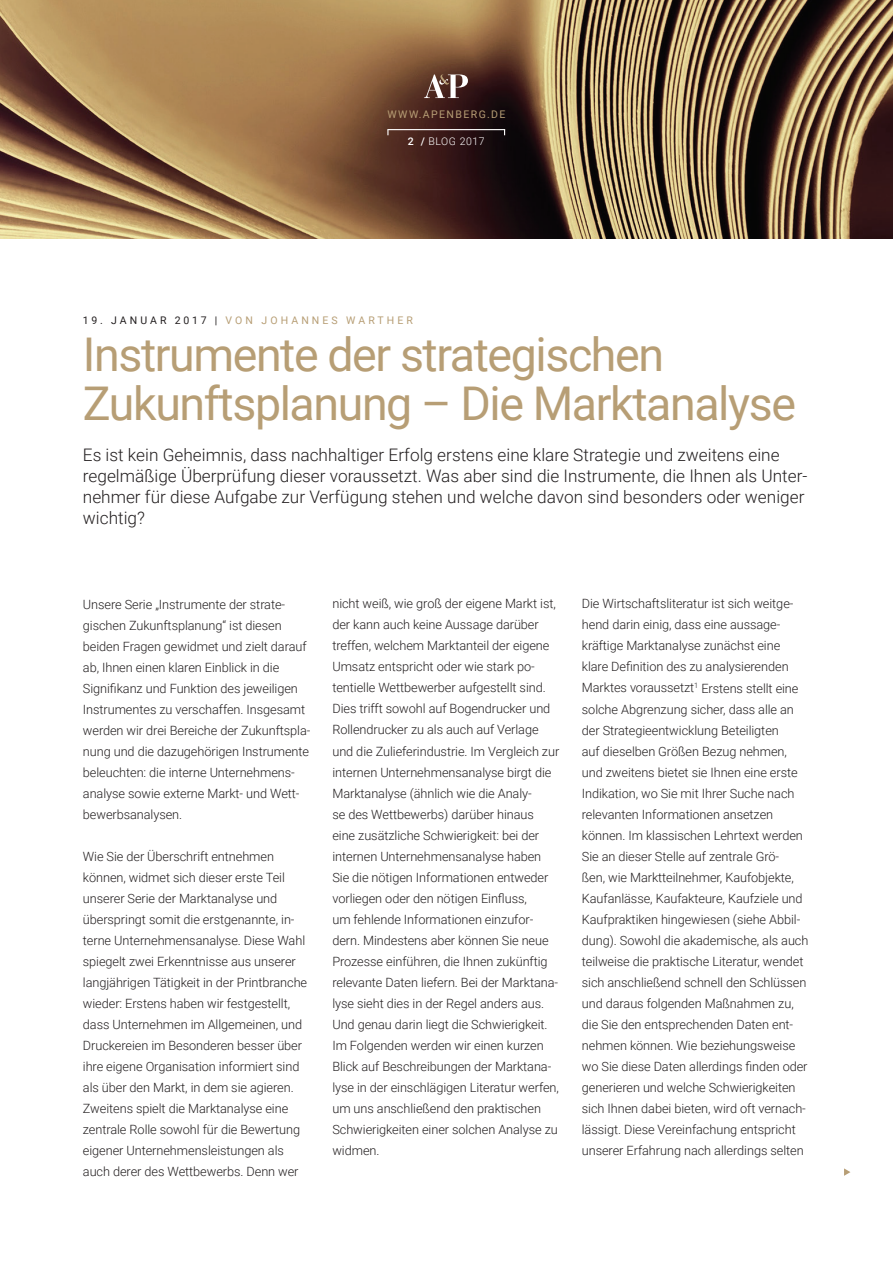
<style>
.page{position:relative;width:893px;height:1263px;background:#fff}
.page>*{position:absolute;margin:0;border:0;box-sizing:border-box;transform-origin:0 0}
.t1{font:46.5px/49.5px "Roboto";letter-spacing:-.03em;color:#b79e75}
.t2{font:300 17.25px/21px "Roboto";color:#231f20}
.t3{font:300 12.75px/21px "Roboto";letter-spacing:-.005em;color:#231f20}
.t4{font:10.5px "Roboto";letter-spacing:.285em;color:#b79e75}
.t5{font:10.5px "Roboto";letter-spacing:.135em;color:#b79e75}
.t6{font:300 10.5px "Roboto";letter-spacing:.05em;color:#fff}
.s1{font-weight:500}
.s2{color:#231f20}
</style>
<div class="page">
<img style="left:0;top:0;width:893px;height:238px">
<hr style="left:387px;top:129px;width:118px;height:1px;background:#fff">
<svg style="left:424px;top:75px;width:44px;height:23px"></svg>
<svg style="left:844px;top:1168px;width:6px;height:8px"></svg>
<p class="t5" style="left:388px;top:107px;width:119px">WWW.APENBERG.DE</p>
<p class="t6" style="left:408px;top:134px;width:78px"><span class="s1">2 /</span> BLOG 2017</p>
<p class="t4" style="left:83px;top:313px;width:332px"><span class="s2">19. JANUAR 2017 |</span> VON JOHANNES WARTHER</p>
<h1 class="t1" style="left:83px;top:328px;width:715px">Instrumente der strategischen<br>Zukunftsplanung – Die Marktanalyse</h1>
<p class="t2" style="left:83px;top:444px;width:726px">Es ist kein Geheimnis, dass nachhaltiger Erfolg erstens eine klare Strategie und zweitens eine regelmäßige Überprüfung dieser voraussetzt. Was aber sind die Instrumente, die Ihnen als Unter&shy;nehmer für diese Aufgabe zur Verfügung stehen und welche davon sind besonders oder weniger wichtig?</p>
<p class="t3" style="left:83px;top:593px;width:229px">Unsere Serie „Instrumente der strate&shy;gischen Zukunftsplanung“ ist diesen beiden Fragen gewidmet und zielt darauf ab, Ihnen einen klaren Einblick in die Signifikanz und Funktion des jeweiligen Instrumentes zu verschaffen. Insgesamt werden wir drei Bereiche der Zukunftspla&shy;nung und die dazugehörigen Instrumente beleuchten: die interne Unternehmens&shy;analyse sowie externe Markt- und Wett&shy;bewerbsanalysen.</p>
<p class="t3" style="left:83px;top:845px;width:226px">Wie Sie der Überschrift entnehmen können, widmet sich dieser erste Teil unserer Serie der Marktanalyse und überspringt somit die erstgenannte, in&shy;terne Unternehmensanalyse. Diese Wahl spiegelt zwei Erkenntnisse aus unserer langjährigen Tätigkeit in der Printbranche wieder: Erstens haben wir festgestellt, dass Unternehmen im Allgemeinen, und Druckereien im Besonderen besser über ihre eigene Organisation informiert sind als über den Markt, in dem sie agieren.<br>Zweitens spielt die Marktanalyse eine zentrale Rolle sowohl für die Bewertung eigener Unternehmensleistungen als auch derer des Wettbewerbs. Denn wer</p>
<p class="t3" style="left:332px;top:593px;width:228px">nicht weiß, wie groß der eigene Markt ist, der kann auch keine Aussage darüber treffen, welchem Marktanteil der eigene Umsatz entspricht oder wie stark po&shy;tentielle Wettbewerber aufgestellt sind.<br>Dies trifft sowohl auf Bogendrucker und Rollendrucker zu als auch auf Verlage und die Zulieferindustrie. Im Vergleich zur internen Unternehmensanalyse birgt die Marktanalyse (ähnlich wie die Analy-<br>se des Wettbewerbs) darüber hinaus eine zusätzliche Schwierigkeit: bei der internen Unternehmensanalyse haben Sie die nötigen Informationen entweder vorliegen oder den nötigen Einfluss,<br>um fehlende Informationen einzufor&shy;dern. Mindestens aber können Sie neue Prozesse einführen, die Ihnen zukünftig relevante Daten liefern. Bei der Marktana&shy;lyse sieht dies in der Regel anders aus.<br>Und genau darin liegt die Schwierigkeit.<br>Im Folgenden werden wir einen kurzen Blick auf Beschreibungen der Marktana&shy;lyse in der einschlägigen Literatur werfen, um uns anschließend den praktischen Schwierigkeiten einer solchen Analyse zu widmen.</p>
<p class="t3" style="left:582px;top:593px;width:228px">Die Wirtschaftsliteratur ist sich weitge&shy;hend darin einig, dass eine aussage&shy;kräftige Marktanalyse zunächst eine klare Definition des zu analysierenden Marktes voraussetzt<sup>1</sup> Erstens stellt eine solche Abgrenzung sicher, dass alle an der Strategieentwicklung Beteiligten<br>auf dieselben Größen Bezug nehmen, und zweitens bietet sie Ihnen eine erste Indikation, wo Sie mit Ihrer Suche nach relevanten Informationen ansetzen können. Im klassischen Lehrtext werden Sie an dieser Stelle auf zentrale Grö-<br>ßen, wie Marktteilnehmer, Kaufobjekte, Kaufanlässe, Kaufakteure, Kaufziele und Kaufpraktiken hingewiesen (siehe Abbil&shy;dung). Sowohl die akademische, als auch teilweise die praktische Literatur, wendet sich anschließend schnell den Schlüssen und daraus folgenden Maßnahmen zu, die Sie den entsprechenden Daten ent&shy;nehmen können. Wie beziehungsweise wo Sie diese Daten allerdings finden oder generieren und welche Schwierigkeiten sich Ihnen dabei bieten, wird oft vernach&shy;lässigt. Diese Vereinfachung entspricht unserer Erfahrung nach allerdings selten</p>
</div>
